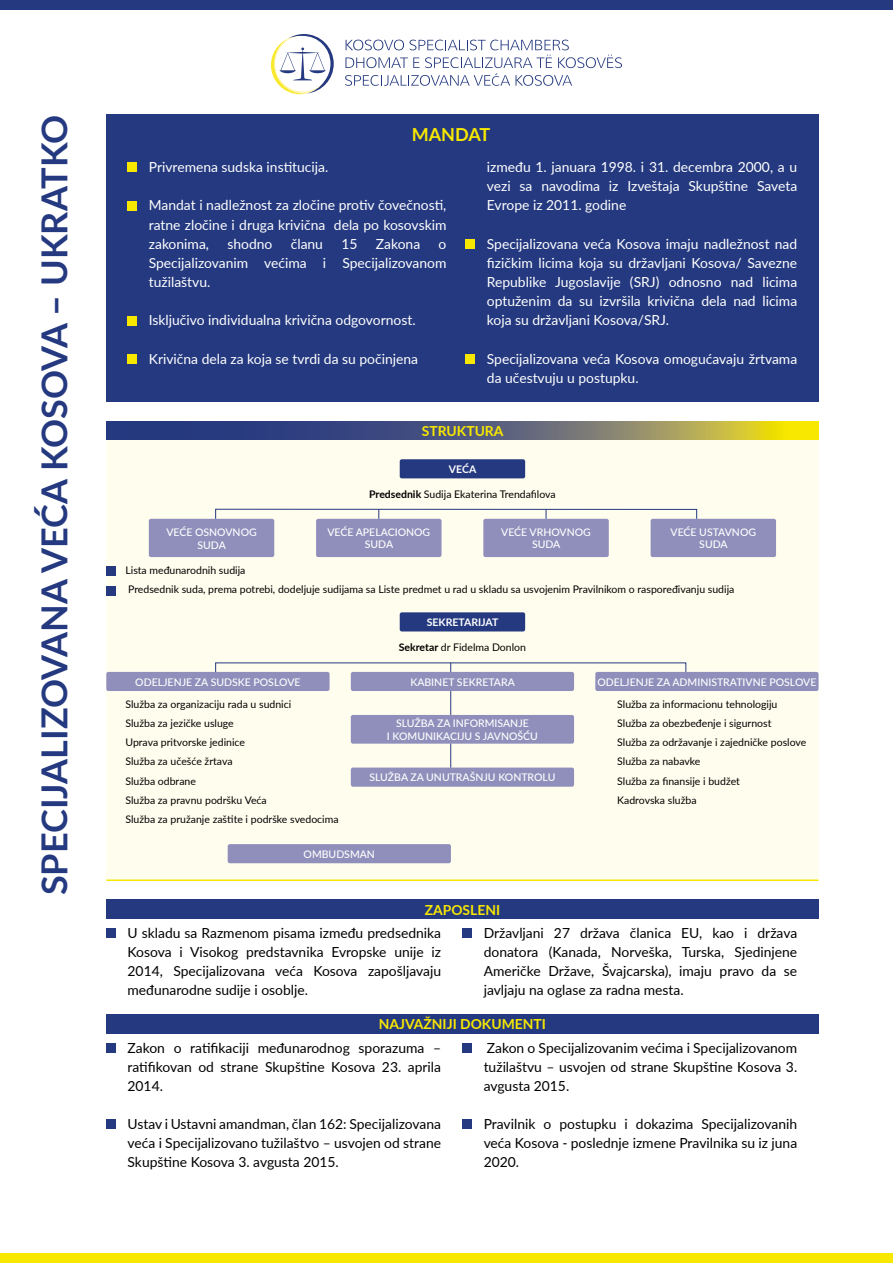
<style>
.page{position:relative;width:893px;height:1263px;background:#fff}
.page>*{position:absolute;margin:0;border:0;box-sizing:border-box;transform-origin:0 0}
.t1{font:700 36px "Lato";letter-spacing:-.01em;color:#24397f}
.t2{font:700 18px "Lato";color:#f8e800}
.t3{font:13.8px/19.2px "Lato";color:#000;text-align:justify}
.t4{font:13.8px/19.2px "Lato";color:#fff;text-align:justify}
.t5{font:700 13.8px "Lato";color:#f8e800}
.t6{font:10.5px/19.2px "Lato";color:#000}
.t7{font:500 10.5px/12.6px "Lato";color:#fff;text-align:center}
.t8{font:700 10.5px "Lato";color:#fff}
.s1{font-weight:700}
</style>
<div class="page">
<div style="left:106px;top:1014px;width:713px;height:19px;background:#24397f"></div>
<div style="left:106px;top:899px;width:713px;height:19px;background:#24397f"></div>
<svg style="left:106px;top:421px;width:713px;height:19px;background:#686d6b"></svg>
<div style="left:106px;top:440px;width:713px;height:439px;background:#fffdee"></div>
<svg style="left:345px;top:40px;width:277px;height:46px"></svg>
<svg style="left:271px;top:34px;width:63px;height:60px"></svg>
<div style="left:106px;top:115px;width:713px;height:287px;background:#24397f"></div>
<div style="left:128px;top:163px;width:9px;height:9px;background:#f8e800"></div>
<div style="left:128px;top:201px;width:9px;height:9px;background:#f8e800"></div>
<div style="left:128px;top:316px;width:9px;height:9px;background:#f8e800"></div>
<div style="left:128px;top:354px;width:9px;height:10px;background:#f8e800"></div>
<div style="left:466px;top:239px;width:9px;height:10px;background:#f8e800"></div>
<div style="left:466px;top:354px;width:9px;height:10px;background:#f8e800"></div>
<div style="left:462px;top:928px;width:10px;height:10px;background:#24397f"></div>
<div style="left:462px;top:1043px;width:10px;height:9px;background:#24397f"></div>
<div style="left:462px;top:1119px;width:10px;height:10px;background:#24397f"></div>
<div style="left:106px;top:567px;width:10px;height:9px;background:#24397f"></div>
<div style="left:106px;top:586px;width:10px;height:9px;background:#24397f"></div>
<div style="left:106px;top:928px;width:10px;height:10px;background:#24397f"></div>
<div style="left:106px;top:1043px;width:10px;height:9px;background:#24397f"></div>
<div style="left:106px;top:1119px;width:10px;height:10px;background:#24397f"></div>
<div style="left:651px;top:519px;width:125px;height:38px;background:#908fbb;border-radius:2px"></div>
<div style="left:106px;top:672px;width:224px;height:19px;background:#908fbb;border-radius:2px"></div>
<div style="left:351px;top:672px;width:223px;height:19px;background:#908fbb;border-radius:2px"></div>
<div style="left:351px;top:767px;width:223px;height:20px;background:#908fbb;border-radius:2px"></div>
<div style="left:595px;top:672px;width:224px;height:19px;background:#908fbb;border-radius:2px"></div>
<div style="left:149px;top:519px;width:125px;height:38px;background:#908fbb;border-radius:2px"></div>
<div style="left:316px;top:519px;width:125px;height:38px;background:#908fbb;border-radius:2px"></div>
<div style="left:483px;top:519px;width:126px;height:38px;background:#908fbb;border-radius:2px"></div>
<div style="left:351px;top:715px;width:223px;height:29px;background:#908fbb;border-radius:2px"></div>
<div style="left:400px;top:612px;width:125px;height:19px;background:#24397f;border-radius:2px"></div>
<div style="left:400px;top:459px;width:125px;height:19px;background:#24397f;border-radius:2px"></div>
<div style="left:215px;top:509px;width:482px;height:10px;border:1px solid #24397f"></div>
<svg style="left:450px;top:691px;width:1px;height:24px"></svg>
<svg style="left:450px;top:744px;width:1px;height:23px"></svg>
<hr style="left:106px;top:879px;width:713px;height:2px;background:#f8e800">
<div style="left:228px;top:844px;width:223px;height:19px;background:#908fbb;border-radius:2px"></div>
<div style="left:0;top:1253px;width:893px;height:10px;background:#f8e800"></div>
<div style="left:0;top:0;width:893px;height:10px;background:#24397f"></div>
<h1 class="t1" style="left:28px;top:895px;width:782px;rotate:-90deg">SPECIJALIZOVANA VEĆA KOSOVA – UKRATKO</h1>
<h2 class="t2" style="left:412px;top:121px;width:80px">MANDAT</h2>
<p class="t4" style="left:149px;top:157px;width:181px">Privremena sudska institucija.</p>
<p class="t4" style="left:149px;top:195px;width:299px">Mandat i nadležnost za zločine protiv čovečnosti, ratne zločine i druga krivična dela po kosovskim zakonima,</p>
<p class="t4" style="left:227px;top:234px;width:46px">shodno</p>
<p class="t4" style="left:291px;top:234px;width:34px">članu</p>
<p class="t4" style="left:341px;top:234px;width:18px">15</p>
<p class="t4" style="left:376px;top:234px;width:46px">Zakona</p>
<p class="t4" style="left:149px;top:234px;width:299px;text-indent:290px">o Specijalizovanim većima i Specijalizovanom tužilaštvu.</p>
<p class="t4" style="left:149px;top:310px;width:268px">Isključivo individualna krivična odgovornost.</p>
<p class="t4" style="left:149px;top:348px;width:271px">Krivična dela za koja se tvrdi da su počinjena</p>
<p class="t4" style="left:487px;top:157px;width:312px">između 1. januara 1998. i 31. decembra 2000, a u vezi sa navodima iz Izveštaja Skupštine Saveta Evrope iz 2011. godine</p>
<p class="t4" style="left:487px;top:234px;width:312px">Specijalizovana veća Kosova imaju nadležnost nad fizičkim licima koja su državljani Kosova/ Savezne Republike Jugoslavije (SRJ) odnosno nad licima optuženim da su izvršila krivična dela nad licima koja su državljani Kosova/SRJ.</p>
<p class="t4" style="left:487px;top:348px;width:312px">Specijalizovana veća Kosova omogućavaju žrtvama da učestvuju u postupku.</p>
<p class="t5" style="left:422px;top:421px;width:83px">STRUKTURA</p>
<p class="t8" style="left:449px;top:461px;width:29px">VEĆA</p>
<p class="t6" style="left:369px;top:484px;width:188px"><span class="s1">Predsednik</span> Sudija Ekaterina Trendafilova</p>
<p class="t7" style="left:166px;top:526px;width:92px">VEĆE OSNOVNOG<br>SUDA</p>
<p class="t7" style="left:327px;top:525px;width:104px">VEĆE APELACIONOG<br>SUDA</p>
<p class="t7" style="left:501px;top:525px;width:91px">VEĆE VRHOVNOG<br>SUDA</p>
<p class="t7" style="left:670px;top:525px;width:87px">VEĆE USTAVNOG<br>SUDA</p>
<p class="t6" style="left:125px;top:560px;width:610px">Lista međunarodnih sudija<br>Predsednik suda, prema potrebi, dodeljuje sudijama sa Liste predmet u rad u skladu sa usvojenim Pravilnikom o raspoređivanju sudija</p>
<p class="t8" style="left:427px;top:615px;width:73px">SEKRETARIJAT</p>
<p class="t6" style="left:399px;top:637px;width:129px"><span class="s1">Sekretar</span> dr Fidelma Donlon</p>
<p class="t7" style="left:135px;top:675px;width:167px">ODELJENJE ZA SUDSKE POSLOVE</p>
<p class="t7" style="left:410px;top:675px;width:106px">KABINET SEKRETARA</p>
<p class="t7" style="left:387px;top:717px;width:153px">SLUŽBA ZA INFORMISANJE<br>I KOMUNIKACIJU S JAVNOŠĆU</p>
<p class="t7" style="left:369px;top:771px;width:188px">SLUŽBA ZA UNUTRAŠNJU KONTROLU</p>
<p class="t7" style="left:597px;top:675px;width:221px">ODELJENJE ZA ADMINISTRATIVNE POSLOVE</p>
<p class="t6" style="left:125px;top:694px;width:215px">Služba za organizaciju rada u sudnici<br>Služba za jezičke usluge<br>Uprava pritvorske jedinice<br>Služba za učešće žrtava<br>Služba odbrane<br>Služba za pravnu podršku Veća<br>Služba za pružanje zaštite i podrške svedocima</p>
<p class="t6" style="left:617px;top:694px;width:191px">Služba za informacionu tehnologiju<br>Služba za obezbeđenje i sigurnost<br>Služba za održavanje i zajedničke poslove<br>Služba za nabavke<br>Služba za finansije i budžet<br>Kadrovska služba</p>
<p class="t7" style="left:304px;top:847px;width:73px">OMBUDSMAN</p>
<p class="t5" style="left:425px;top:899px;width:77px">ZAPOSLENI</p>
<p class="t3" style="left:128px;top:922px;width:315px">U skladu sa Razmenom pisama između predsednika Kosova i Visokog predstavnika Evropske unije iz 2014, Specijalizovana veća Kosova zapošljavaju međunarodne sudije i osoblje.</p>
<p class="t3" style="left:484px;top:922px;width:315px">Državljani 27 država članica EU, kao i država donatora (Kanada, Norveška, Turska, Sjedinjene Američke Države, Švajcarska), imaju pravo da se javljaju na oglase za radna mesta.</p>
<p class="t5" style="left:379px;top:1014px;width:169px">NAJVAŽNIJI DOKUMENTI</p>
<p class="t3" style="left:128px;top:1037px;width:315px">Zakon o ratifikaciji međunarodnog sporazuma – ratifikovan od strane Skupštine Kosova 23. aprila 2014.</p>
<p class="t3" style="left:128px;top:1114px;width:315px">Ustav i Ustavni amandman, član 162: Specijalizovana veća i Specijalizovano tužilaštvo – usvojen od strane Skupštine Kosova 3. avgusta 2015.</p>
<p class="t3" style="left:484px;top:1037px;width:315px">Zakon o Specijalizovanim većima i Specijalizovanom tužilaštvu – usvojen od strane Skupštine Kosova 3. avgusta 2015.</p>
<p class="t3" style="left:484px;top:1114px;width:315px">Pravilnik o postupku i dokazima Specijalizovanih veća Kosova - poslednje izmene Pravilnika su iz juna 2020.</p>
</div>
